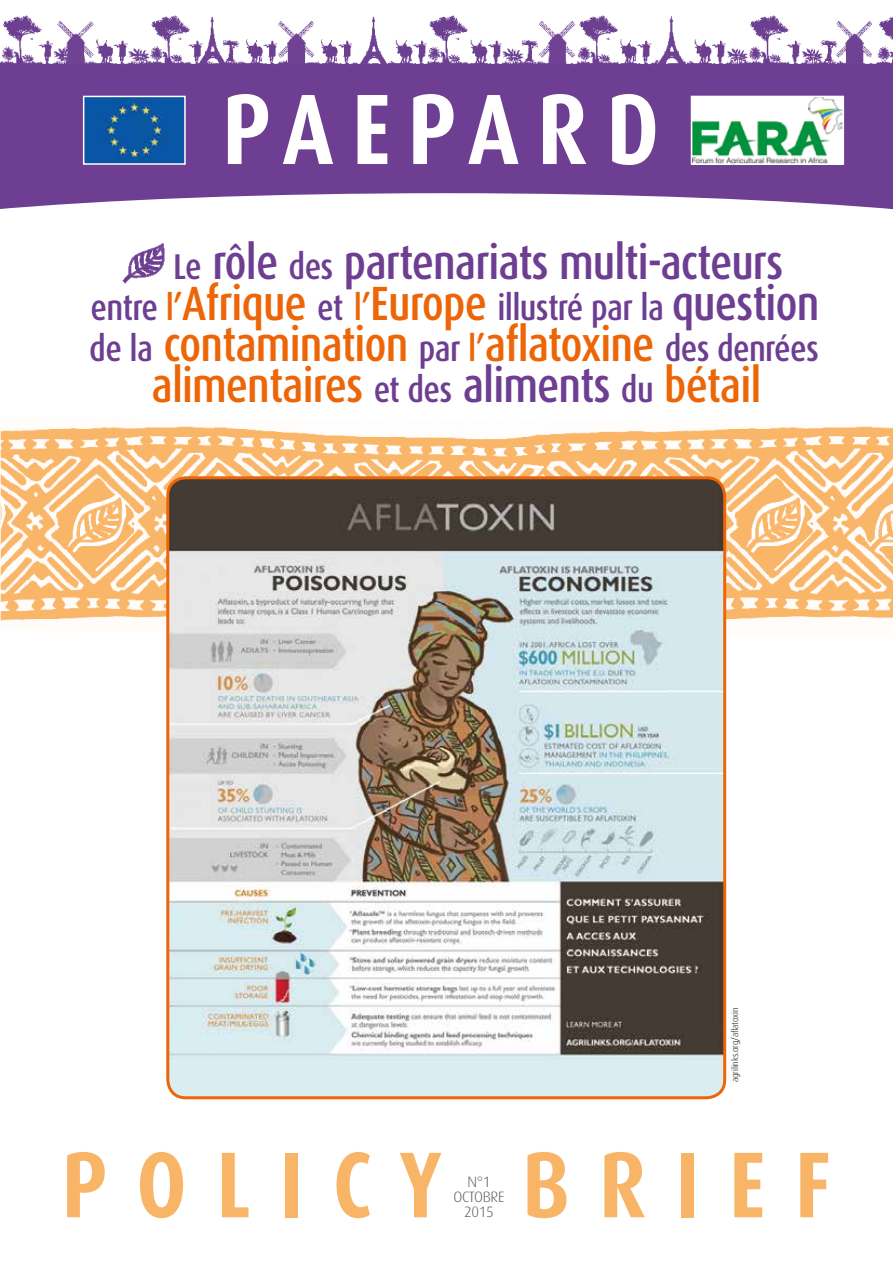
<style>
.page{position:relative;width:893px;height:1263px;background:#fff}
.page>*{position:absolute;margin:0;border:0;box-sizing:border-box;transform-origin:0 0}
.t1{font:700 100.35px "Dax Condensed";letter-spacing:.17em;color:#fff}
.t2{font:700 93.6px "Dax Condensed";letter-spacing:.31em;color:#f9b567}
.t3{font:500 48.15px/41.1px "Dax Condensed";letter-spacing:-.02em;color:#ec6608;text-align:center}
.t4{font:500 48.15px "Dax Condensed";letter-spacing:-.02em;color:#6d3e91}
.t5{font:500 35.85px "Dax Condensed";letter-spacing:-.02em;color:#6d3e91}
.t6{font:300 15px/15px "Dax OT";letter-spacing:-.02em;color:#575756;text-align:center}
.t7{font:300 9px "Dax OT";letter-spacing:-.02em;color:#000}
.s1{font-size:35.85px}
.s2{color:#ec6608}
.s3{font-size:48.15px;color:#ec6608}
.s4{font-size:48.15px}
.s5{font-size:35.85px;color:#6d3e91}
.s6{color:#6d3e91}
</style>
<div class="page">
<img style="left:1px;top:15px;width:892px;height:57px">
<div style="left:1px;top:72px;width:892px;height:142px;background:#6d3e91"></div>
<img style="left:86px;top:99px;width:97px;height:63px">
<div style="left:83px;top:96px;width:103px;height:69px;border:2px solid #fff"></div>
<img style="left:694px;top:99px;width:147px;height:63px">
<div style="left:691px;top:96px;width:153px;height:69px;border:2px solid #fff"></div>
<svg style="left:0;top:193px;width:893px;height:21px;fill:#fff"></svg>
<img style="left:1px;top:426px;width:892px;height:211px">
<img style="left:168px;top:478px;width:557px;height:620px">
<div style="left:166px;top:476px;width:560px;height:623px;border:3px solid #ec6608;border-radius:18px"></div>
<img style="left:122px;top:243px;width:43px;height:41px">
<h1 class="t1" style="left:222px;top:74px;width:439px">PAEPARD</h1>
<p class="t4" style="left:173px;top:236px;width:612px"><span class="s1">Le</span> rôle <span class="s1">des</span> partenariats multi-acteurs</p>
<p class="t5" style="left:90px;top:288px;width:731px">entre <span class="s2">l’</span><span class="s3">Afrique</span> et <span class="s2">l’</span><span class="s3">Europe</span> illustré par la <span class="s4">question</span></p>
<p class="t3" style="left:89px;top:325px;width:731px"><span class="s5">de la</span> contamination <span class="s5">par</span> <span class="s1">l’</span>aflatoxine <span class="s5">des denrées </span>alimentaires <span class="s5">et des</span> <span class="s6">aliments</span> <span class="s5">du</span> bétail</p>
<p class="t7" style="left:730px;top:1082px;width:76px;rotate:-90deg">agrilinks.org/aflatoxin</p>
<h2 class="t2" style="left:62px;top:1133px;width:771px">POLICY BRIEF</h2>
<p class="t6" style="left:453px;top:1175px;width:53px">N°1<br>OCTOBRE<br>2015</p>
</div>
